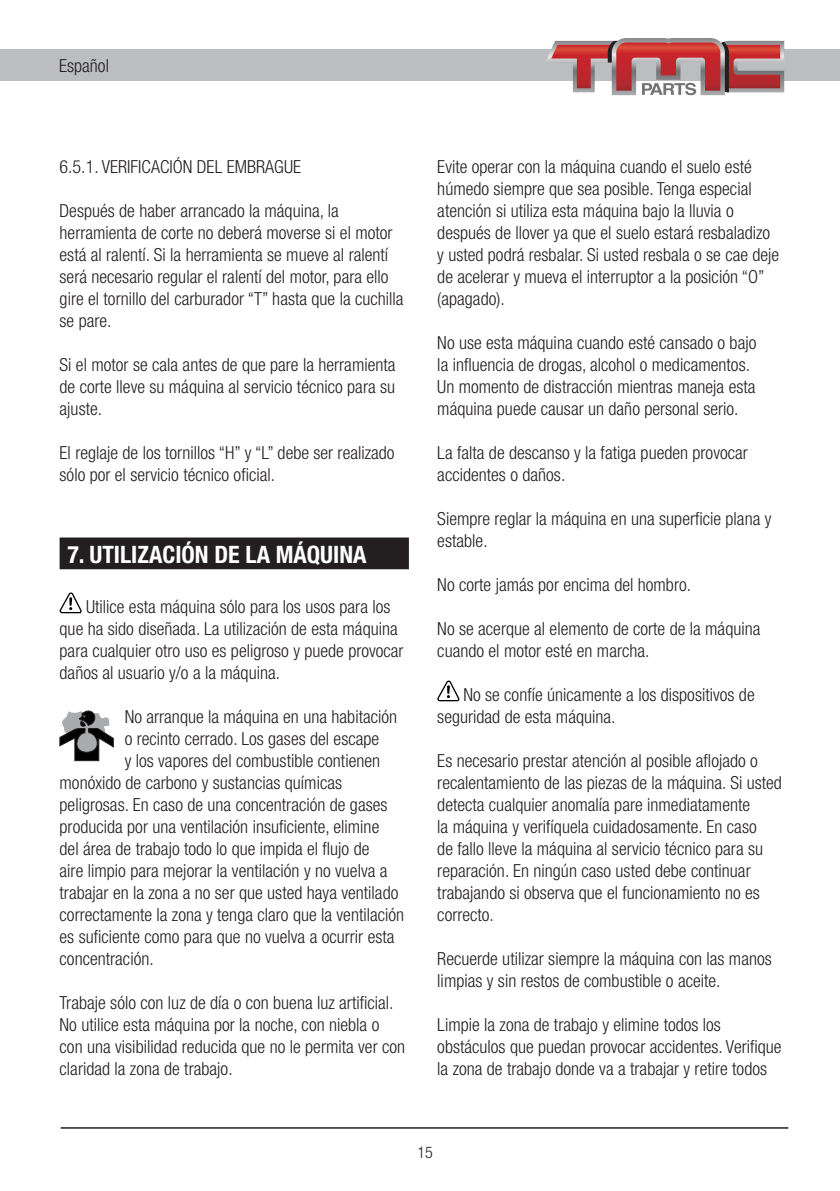
<style>
.page{position:relative;width:840px;height:1191px;background:#fff}
.page>*{position:absolute;margin:0;border:0;box-sizing:border-box;transform-origin:0 0}
.t1{font:700 condensed 24px "Helvetica Neue";color:#fff}
.t2{font:300 condensed 18px/22px "Helvetica Neue";color:#231f20}
.t3{font:300 condensed 16px "Helvetica Neue";color:#231f20}
</style>
<div class="page">
<div style="left:0;top:50px;width:839px;height:31px;background:#bcbdc0"></div>
<div style="left:61px;top:538px;width:346px;height:30px;background:#231f20"></div>
<div style="left:60px;top:537px;width:348px;height:32px;border:2px solid #231f20"></div>
<svg style="left:59px;top:593px;width:23px;height:21px"></svg>
<svg style="left:437px;top:681px;width:23px;height:21px"></svg>
<svg style="left:59px;top:710px;width:55px;height:51px"></svg>
<hr style="left:61px;top:1127px;width:726px;height:1px;background:#231f20">
<svg style="left:544px;top:38px;width:239px;height:57px"></svg>
<p class="t2" style="left:59px;top:55px;width:51px">Español</p>
<p class="t2" style="left:60px;top:156px;width:243px">6.5.1. VERIFICACIÓN DEL EMBRAGUE</p>
<p class="t2" style="left:60px;top:200px;width:345px">Después de haber arrancado la máquina, la herramienta de corte no deberá moverse si el motor está al ralentí. Si la herramienta se mueve al ralentí será necesario regular el ralentí del motor, para ello gire el tornillo del carburador “T” hasta que la cuchilla se pare.</p>
<p class="t2" style="left:60px;top:354px;width:337px;text-align:justify">Si el motor se cala antes de que pare la herramienta de corte lleve su máquina al servicio técnico para su ajuste.</p>
<p class="t2" style="left:60px;top:442px;width:336px">El reglaje de los tornillos “H” y “L” debe ser realizado sólo por el servicio técnico oficial.</p>
<h1 class="t1" style="left:67px;top:539px;width:300px">7. UTILIZACIÓN DE LA MÁQUINA</h1>
<p class="t2" style="left:60px;top:596px;width:345px;text-indent:26px">Utilice esta máquina sólo para los usos para los que ha sido diseñada. La utilización de esta máquina para cualquier otro uso es peligroso y puede provocar daños al usuario y/o a la máquina.</p>
<p class="t2" style="left:125px;top:706px;width:274px">No arranque la máquina en una habitación</p>
<p class="t2" style="left:125px;top:728px;width:256px">o recinto cerrado. Los gases del escape</p>
<p class="t2" style="left:125px;top:750px;width:257px">y los vapores del combustible contienen</p>
<p class="t2" style="left:60px;top:772px;width:284px">monóxido de carbono y sustancias químicas</p>
<p class="t2" style="left:60px;top:794px;width:329px">peligrosas. En caso de una concentración de gases</p>
<p class="t2" style="left:60px;top:816px;width:321px">producida por una ventilación insuficiente, elimine</p>
<p class="t2" style="left:60px;top:838px;width:311px">del área de trabajo todo lo que impida el flujo de</p>
<p class="t2" style="left:60px;top:860px;width:329px">aire limpio para mejorar la ventilación y no vuelva a</p>
<p class="t2" style="left:60px;top:882px;width:340px">trabajar en la zona a no ser que usted haya ventilado</p>
<p class="t2" style="left:60px;top:904px;width:346px">correctamente la zona y tenga claro que la ventilación</p>
<p class="t2" style="left:60px;top:926px;width:336px">es suficiente como para que no vuelva a ocurrir esta</p>
<p class="t2" style="left:60px;top:948px;width:96px">concentración.</p>
<p class="t2" style="left:60px;top:991px;width:347px">Trabaje sólo con luz de día o con buena luz artificial.<br>No utilice esta máquina por la noche, con niebla o con una visibilidad reducida que no le permita ver con claridad la zona de trabajo.</p>
<p class="t2" style="left:437px;top:155px;width:343px">Evite operar con la máquina cuando el suelo esté húmedo siempre que sea posible. Tenga especial atención si utiliza esta máquina bajo la lluvia o después de llover ya que el suelo estará resbaladizo y usted podrá resbalar. Si usted resbala o se cae deje de acelerar y mueva el interruptor a la posición “O” (apagado).</p>
<p class="t2" style="left:437px;top:331px;width:320px">No use esta máquina cuando esté cansado o bajo la influencia de drogas, alcohol o medicamentos.<br>Un momento de distracción mientras maneja esta máquina puede causar un daño personal serio.</p>
<p class="t2" style="left:437px;top:441px;width:312px">La falta de descanso y la fatiga pueden provocar accidentes o daños.</p>
<p class="t2" style="left:437px;top:507px;width:335px">Siempre reglar la máquina en una superficie plana y estable.</p>
<p class="t2" style="left:437px;top:573px;width:255px">No corte jamás por encima del hombro.</p>
<p class="t2" style="left:437px;top:617px;width:324px">No se acerque al elemento de corte de la máquina cuando el motor esté en marcha.</p>
<p class="t2" style="left:437px;top:684px;width:319px;text-indent:26px">No se confíe únicamente a los dispositivos de seguridad de esta máquina.</p>
<p class="t2" style="left:437px;top:750px;width:346px">Es necesario prestar atención al posible aflojado o recalentamiento de las piezas de la máquina. Si usted detecta cualquier anomalía pare inmediatamente<br>la máquina y verifíquela cuidadosamente. En caso<br>de fallo lleve la máquina al servicio técnico para su reparación. En ningún caso usted debe continuar trabajando si observa que el funcionamiento no es correcto.</p>
<p class="t2" style="left:437px;top:948px;width:336px">Recuerde utilizar siempre la máquina con las manos limpias y sin restos de combustible o aceite.</p>
<p class="t2" style="left:437px;top:1014px;width:345px">Limpie la zona de trabajo y elimine todos los obstáculos que puedan provocar accidentes. Verifique la zona de trabajo donde va a trabajar y retire todos</p>
<p class="t3" style="left:417px;top:1142px;width:17px">15</p>
</div>
